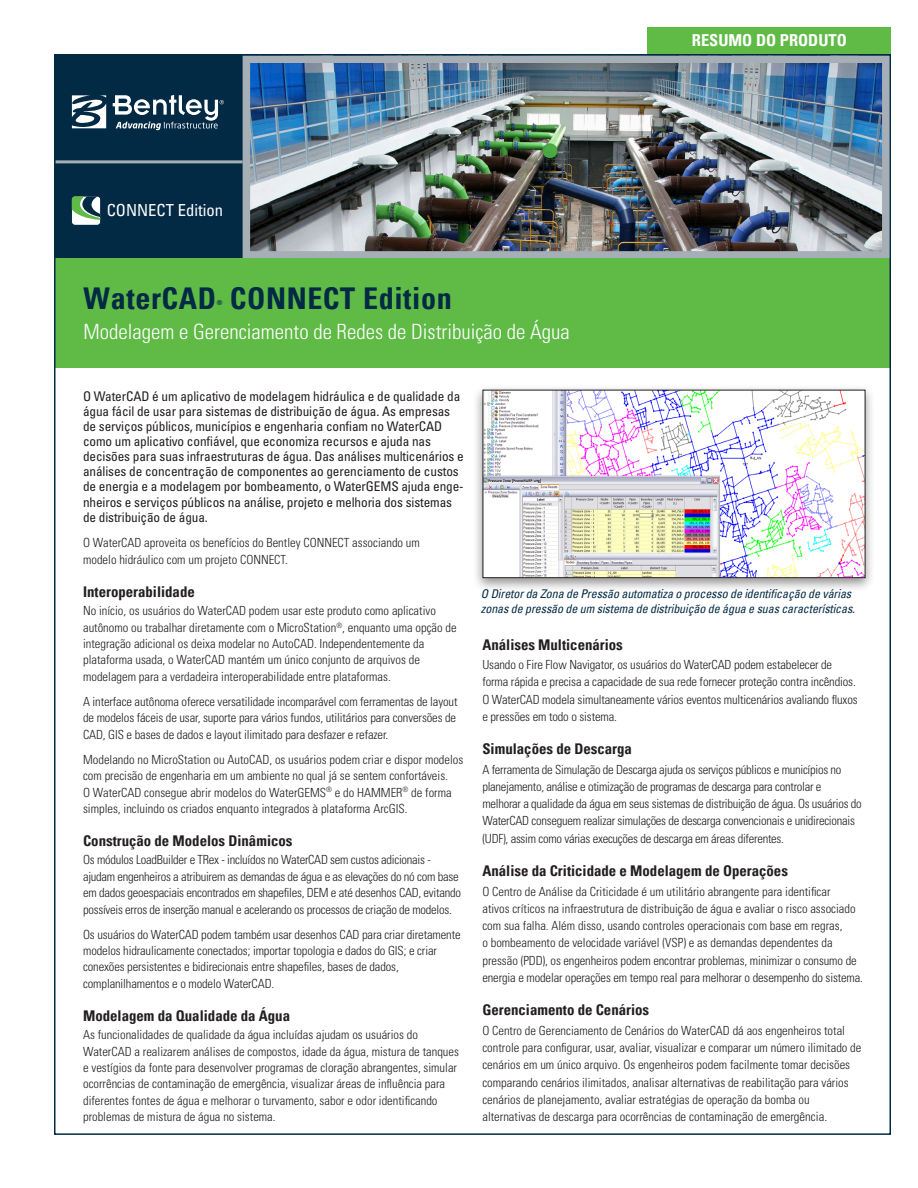
<style>
.page{position:relative;width:918px;height:1188px;background:#fff}
.page>*{position:absolute;margin:0;border:0;box-sizing:border-box;transform-origin:0 0}
.S__Title{font:700 condensed 30px "Univers";letter-spacing:.02em;color:#032a44}
.t1{font:300 condensed 21px "Univers";color:#fff}
.t2{font:condensed 16.65px "Univers";color:#fff}
.t3{font:700 condensed 16.5px "Univers";color:#fff}
.S__Body_Sub-Heads{font:700 condensed 14.85px "Univers";color:#231f20}
.P__Intro_Copy{font:condensed 13.35px/15.1px "Univers";letter-spacing:-.01em;color:#231f20}
.S__Body_copy{font:300 condensed 12.6px/16.4px "Univers";color:#231f20}
.S__Body_copy-2{font:300 condensed 12.6px/17.2px "Univers";letter-spacing:-.02em;color:#231f20}
.S__Image_captions{font:italic condensed 12px/14.4px "Univers";letter-spacing:-.01em;color:#032a44}
.S__Title-2{font:700 condensed 7.05px "Univers";color:#032a44}
.s1{font-size:12.75px}
</style>
<div class="page">
<div style="left:648px;top:27px;width:243px;height:27px;background:#60bb46"></div>
<div style="left:55px;top:55px;width:188px;height:105px;background:#032a44"></div>
<div style="left:55px;top:161px;width:188px;height:97px;background:#032a44"></div>
<hr style="left:55px;top:160px;width:188px;height:3px;background:#a6afb6">
<svg style="left:72px;top:196px;width:28px;height:29px"></svg>
<svg style="left:72px;top:95px;width:34px;height:33px"></svg>
<svg style="left:113px;top:95px;width:111px;height:35px"></svg>
<img style="left:252px;top:65px;width:629px;height:185px">
<div style="left:243px;top:56px;width:647px;height:203px;border:8px solid #a6afb6"></div>
<div style="left:55px;top:258px;width:836px;height:110px;background:#60bb46"></div>
<div style="left:472px;top:384px;width:404px;height:209px;background:#231f20;opacity:.5"></div>
<svg style="left:482px;top:389px;width:384px;height:190px"></svg>
<h3 class="t2" style="left:107px;top:200px;width:118px">CONNECT Edition</h3>
<p class="S__Title" style="left:84px;top:280px;width:134px">WaterCAD</p>
<p class="S__Title" style="left:230px;top:280px;width:223px">CONNECT Edition</p>
<p class="t1" style="left:84px;top:319px;width:488px">Modelagem e Gerenciamento de Redes de Distribuição de Água</p>
<p class="S__Title-2" style="left:217px;top:298px;width:7px">®</p>
<h3 class="t3" style="left:692px;top:30px;width:156px">RESUMO DO PRODUTO</h3>
<p class="P__Intro_Copy" style="left:83px;top:388px;width:382px">O WaterCAD é um aplicativo de modelagem hidráulica e de qualidade da água fácil de usar para sistemas de distribuição de água. As empresas de serviços públicos, municípios e engenharia confiam no WaterCAD como um aplicativo confiável, que economiza recursos e ajuda nas decisões para suas infraestruturas de água. Das análises multicenários e análises de concentração de componentes ao gerenciamento de custos de energia e a modelagem por bombeamento, o WaterGEMS ajuda enge&shy;nheiros e serviços públicos na análise, projeto e melhoria dos sistemas de distribuição de água.</p>
<p class="S__Body_copy" style="left:83px;top:535px;width:338px">O WaterCAD aproveita os benefícios do Bentley CONNECT associando um modelo hidráulico com um projeto CONNECT.</p>
<p class="S__Body_Sub-Heads" style="left:83px;top:582px;width:113px">Interoperabilidade</p>
<p class="S__Body_copy" style="left:83px;top:603px;width:375px">No início, os usuários do WaterCAD podem usar este produto como aplicativo autônomo ou trabalhar diretamente com o MicroStation<sup>®</sup>, enquanto uma opção de integração adicional os deixa modelar no AutoCAD. Independentemente da plataforma usada, o WaterCAD mantém um único conjunto de arquivos de modelagem para a verdadeira interoperabilidade entre plataformas.</p>
<p class="S__Body_copy" style="left:83px;top:693px;width:376px;text-align:justify">A interface autônoma oferece versatilidade incomparável com ferramentas de layout de modelos fáceis de usar, suporte para vários fundos, utilitários para conversões de CAD, GIS e bases de dados e layout ilimitado para desfazer e refazer.</p>
<p class="S__Body_copy" style="left:83px;top:751px;width:382px">Modelando no MicroStation ou AutoCAD, os usuários podem criar e dispor modelos com precisão de engenharia em um ambiente no qual já se sentem confortáveis.<br>O WaterCAD consegue abrir modelos do WaterGEMS<sup>®</sup> e do HAMMER<sup>®</sup> de forma simples, incluindo os criados enquanto integrados à plataforma ArcGIS.</p>
<p class="S__Body_Sub-Heads" style="left:83px;top:832px;width:211px">Construção de Modelos Dinâmicos</p>
<p class="S__Body_copy-2" style="left:83px;top:852px;width:379px;line-height:16.4px">Os módulos LoadBuilder e TRex - incluídos no WaterCAD sem custos adicionais - ajudam engenheiros a atribuirem as demandas de água e as elevações do nó com base em dados geoespaciais encontrados em shapefiles, DEM e até desenhos CAD, evitando possíveis erros de inserção manual e acelerando os processos de criação de modelos.</p>
<p class="S__Body_copy" style="left:83px;top:926px;width:379px">Os usuários do WaterCAD podem também usar desenhos CAD para criar diretamente modelos hidraulicamente conectados; importar topologia e dados do GIS; e criar conexões persistentes e bidirecionais entre shapefiles, bases de dados, complanilhamentos e o modelo WaterCAD.</p>
<p class="S__Body_Sub-Heads" style="left:83px;top:1006px;width:208px">Modelagem da Qualidade da Água</p>
<p class="S__Body_copy" style="left:83px;top:1027px;width:377px">As funcionalidades de qualidade da água incluídas ajudam os usuários do WaterCAD a realizarem análises de compostos, idade da água, mistura de tanques e vestígios da fonte para desenvolver programas de cloração abrangentes, simular ocorrências de contaminação de emergência, visualizar áreas de influência para diferentes fontes de água e melhorar o turvamento, sabor e odor identificando problemas de mistura de água no sistema.</p>
<p class="S__Image_captions" style="left:481px;top:587px;width:375px">O Diretor da Zona de Pressão automatiza o processo de identificação de várias zonas de pressão de um sistema de distribuição de água e suas características.</p>
<p class="S__Body_Sub-Heads" style="left:482px;top:635px;width:142px">Análises Multicenários</p>
<p class="S__Body_copy" style="left:482px;top:656px;width:377px;line-height:17.2px">Usando o Fire Flow Navigator, os usuários do WaterCAD podem estabelecer de forma rápida e precisa a capacidade de sua rede fornecer proteção contra incêndios.<br>O WaterCAD modela simultaneamente vários eventos multicenários avaliando fluxos e pressões em todo o sistema.</p>
<p class="S__Body_Sub-Heads" style="left:482px;top:740px;width:151px">Simulações de Descarga</p>
<p class="S__Body_copy-2" style="left:482px;top:761px;width:381px">A ferramenta de Simulação de Descarga ajuda os serviços públicos e municípios no planejamento, análise e otimização de programas de descarga para controlar e melhorar a qualidade da água em seus sistemas de distribuição de água. Os usuários do WaterCAD conseguem realizar simulações de descarga convencionais e unidirecionais (UDF), assim como várias execuções de descarga em áreas diferentes.</p>
<p class="S__Body_Sub-Heads" style="left:482px;top:862px;width:307px">Análise da Criticidade e Modelagem de Operações</p>
<p class="S__Body_copy" style="left:482px;top:883px;width:382px;line-height:17.2px">O Centro de Análise da Criticidade é um utilitário abrangente para identificar<br>ativos críticos na infraestrutura de distribuição de água e avaliar o risco associado com sua falha. Além disso, usando controles operacionais com base em regras,<br>o bombeamento de velocidade variável (VSP) e as demandas dependentes da pressão (PDD), os engenheiros podem encontrar problemas, minimizar o consumo de energia e modelar operações em tempo real para melhorar o desempenho do sistema.</p>
<p class="S__Body_Sub-Heads" style="left:482px;top:1001px;width:168px">Gerenciamento de Cenários</p>
<p class="S__Body_copy" style="left:482px;top:1022px;width:381px;line-height:17.2px">O Centro de Gerenciamento de Cenários do WaterCAD dá aos engenheiros total controle para configurar, usar, avaliar, visualizar e comparar um número ilimitado de cenários em um único arquivo. Os engenheiros podem facilmente tomar decisões comparando cenários ilimitados, analisar alternativas de reabilitação para vários cenários de planejamento, avaliar estratégias de operação da bomba ou alternativas de descarga para ocorrências <span class="s1">de contaminação de emergência.</span></p>
</div>
